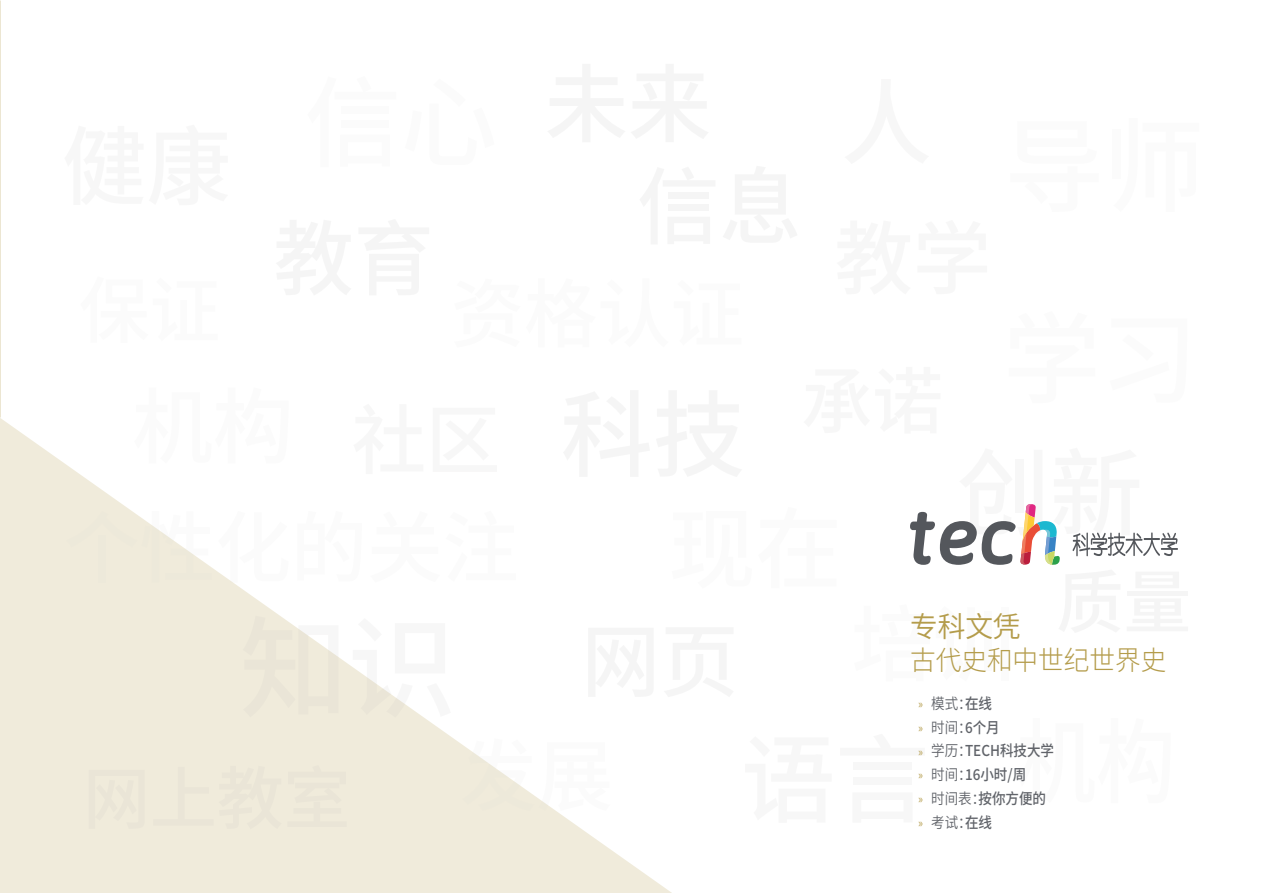
<style>
.page{position:relative;width:1263px;height:893px;background:#fff}
.page>*{position:absolute;margin:0;border:0;box-sizing:border-box;transform-origin:0 0}
.t1{font:28.5px "Source Han Sans CN";color:#b49c4b}
.t2{font:300 27px "Source Han Sans CN";color:#b49c4b;scale:.95 1}
.t3{font:500 15px/23.7px "Source Han Sans CN";color:#61646a;scale:.9 1}
.s1{font-family:"Myriad Pro";font-weight:400;font-size:12px;color:#b49c4b}
.s2{font-weight:400}
</style>
<div class="page">
<svg style="left:0;top:418px;width:672px;height:475px;fill:#f0ebdb"></svg>
<div style="left:341px;top:120px;width:48px;height:8px;background:#fbfbfb"></div>
<div style="left:341px;top:106px;width:48px;height:8px;background:#fbfbfb"></div>
<div style="left:669px;top:204px;width:40px;height:7px;background:#f5f5f5"></div>
<div style="left:669px;top:192px;width:40px;height:7px;background:#f5f5f5"></div>
<svg style="left:134px;top:418px;width:155px;height:46px"></svg>
<svg style="left:656px;top:418px;width:16px;height:59px"></svg>
<svg style="left:563px;top:418px;width:87px;height:59px"></svg>
<svg style="left:433px;top:418px;width:64px;height:54px"></svg>
<svg style="left:353px;top:418px;width:70px;height:56px"></svg>
<svg style="left:446px;top:511px;width:70px;height:71px"></svg>
<svg style="left:370px;top:511px;width:70px;height:72px"></svg>
<svg style="left:297px;top:511px;width:65px;height:71px"></svg>
<svg style="left:218px;top:511px;width:71px;height:72px"></svg>
<svg style="left:66px;top:511px;width:146px;height:71px"></svg>
<div style="left:98px;top:535px;width:7px;height:47px;background:#ede9da"></div>
<svg style="left:353px;top:618px;width:98px;height:99px"></svg>
<svg style="left:243px;top:616px;width:95px;height:101px;background:#eeeadd"></svg>
<svg style="left:462px;top:738px;width:148px;height:73px"></svg>
<svg style="left:664px;top:627px;width:8px;height:70px"></svg>
<svg style="left:588px;top:628px;width:66px;height:69px"></svg>
<div style="left:153px;top:765px;width:194px;height:64px;background:#f0ebdb"></div>
<div style="left:89px;top:770px;width:56px;height:59px;background:#ece7d8"></div>
<div style="left:853px;top:762px;width:58px;height:8px;background:#f7f7f7"></div>
<div style="left:853px;top:777px;width:58px;height:7px;background:#f7f7f7"></div>
<svg style="left:910px;top:504px;width:268px;height:61px"></svg>
<h1 class="t1" style="left:910px;top:611px;width:112px">专科文凭</h1>
<h2 class="t2" style="left:910px;top:645px;width:271px">古代史和中世纪世界史</h2>
<p class="t3" style="left:918px;top:692px;width:152px"><span class="s1">»</span> <span class="s2">模式：</span>在线<br><span class="s1">»</span> <span class="s2">时间：</span>6个月<br><span class="s1">»</span> <span class="s2">学历：</span>TECH科技大学<span class="s1">»</span> <span class="s2">时间：</span>16小时/周<br><span class="s1">»</span> <span class="s2">时间表：</span>按你方便的<span class="s1">»</span> <span class="s2">考试：</span>在线</p>
</div>
